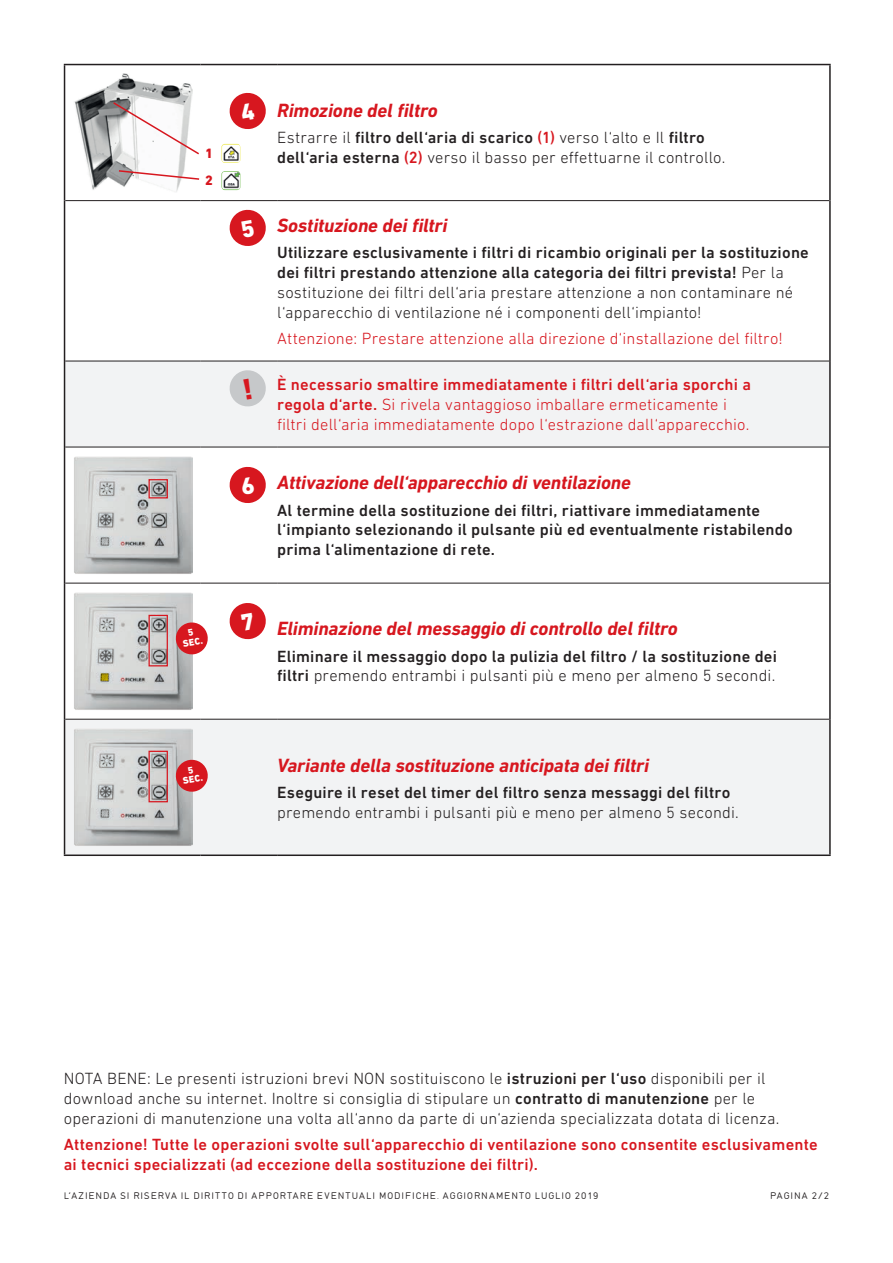
<style>
.page{position:relative;width:893px;height:1263px;background:#fff}
.page>*{position:absolute;margin:0;border:0;box-sizing:border-box;transform-origin:0 0}
.t1{font:italic 700 19.5px "DIN Next LT Pro";letter-spacing:-.005em;color:#d7171f}
.t2{font:500 16.5px/19.8px "DIN Next LT Pro";letter-spacing:.015em;color:#231f20}
.t3{font:300 16.5px/19.8px "DIN Next LT Pro";letter-spacing:.01em;color:#231f20}
.t4{font:300 16.5px/19.8px "DIN Next LT Pro";letter-spacing:.01em;color:#d7171f}
.t5{font:500 16.5px/19.8px "DIN Next LT Pro";letter-spacing:.015em;color:#d7171f}
.t6{font:800 13.8px/26.8px "DIN Next LT Pro";color:#d7171f}
.t7{font:800 9.75px/9.8px "DIN Next LT Pro";color:#fff;text-align:center}
.t8{font:9px "DIN17 SB";letter-spacing:.11em;color:#231f20}
.s1{font-weight:500}
.s2{font-weight:500;color:#d7171f}
.s3{font-weight:300}
</style>
<div class="page">
<svg style="left:65px;top:362px;width:764px;height:492px"></svg>
<hr style="left:64px;top:65px;width:1px;height:136px;background:#231f20">
<hr style="left:829px;top:65px;width:2px;height:136px;background:#231f20">
<hr style="left:64px;top:201px;width:1px;height:160px;background:#231f20">
<hr style="left:829px;top:201px;width:2px;height:160px;background:#231f20">
<hr style="left:64px;top:361px;width:1px;height:86px;background:#231f20">
<hr style="left:829px;top:361px;width:2px;height:86px;background:#231f20">
<hr style="left:64px;top:447px;width:1px;height:136px;background:#231f20">
<hr style="left:829px;top:447px;width:2px;height:136px;background:#231f20">
<hr style="left:64px;top:583px;width:1px;height:136px;background:#231f20">
<hr style="left:829px;top:583px;width:2px;height:136px;background:#231f20">
<hr style="left:64px;top:719px;width:1px;height:135px;background:#231f20">
<hr style="left:829px;top:719px;width:2px;height:135px;background:#231f20">
<hr style="left:64px;top:854px;width:137px;height:2px;background:#231f20">
<hr style="left:201px;top:854px;width:76px;height:2px;background:#231f20">
<hr style="left:277px;top:854px;width:554px;height:2px;background:#231f20">
<hr style="left:65px;top:361px;width:136px;height:1px;background:#231f20">
<hr style="left:201px;top:361px;width:76px;height:1px;background:#231f20">
<hr style="left:277px;top:361px;width:552px;height:1px;background:#231f20">
<hr style="left:65px;top:447px;width:136px;height:1px;background:#231f20">
<hr style="left:201px;top:447px;width:76px;height:1px;background:#231f20">
<hr style="left:277px;top:447px;width:552px;height:1px;background:#231f20">
<hr style="left:65px;top:583px;width:136px;height:1px;background:#231f20">
<hr style="left:201px;top:583px;width:76px;height:1px;background:#231f20">
<hr style="left:277px;top:583px;width:552px;height:1px;background:#231f20">
<hr style="left:65px;top:719px;width:136px;height:1px;background:#231f20">
<hr style="left:201px;top:719px;width:76px;height:1px;background:#231f20">
<hr style="left:277px;top:719px;width:552px;height:1px;background:#231f20">
<hr style="left:65px;top:200px;width:136px;height:1px;background:#231f20">
<hr style="left:201px;top:200px;width:76px;height:1px;background:#231f20">
<hr style="left:277px;top:200px;width:552px;height:1px;background:#231f20">
<hr style="left:64px;top:64px;width:137px;height:1px;background:#231f20">
<hr style="left:201px;top:64px;width:76px;height:1px;background:#231f20">
<hr style="left:277px;top:64px;width:554px;height:1px;background:#231f20">
<img style="left:74px;top:73px;width:118px;height:119px">
<img style="left:221px;top:144px;width:19px;height:19px">
<img style="left:221px;top:171px;width:19px;height:19px">
<svg style="left:117px;top:169px;width:83px;height:12px"></svg>
<svg style="left:112px;top:101px;width:87px;height:55px"></svg>
<img style="left:73px;top:455px;width:119px;height:120px">
<div style="left:149px;top:479px;width:19px;height:19px;border:1px solid #d7171f"></div>
<img style="left:73px;top:592px;width:119px;height:119px">
<svg style="left:100px;top:673px;width:8px;height:8px"></svg>
<div style="left:149px;top:615px;width:19px;height:51px;border:1px solid #d7171f"></div>
<svg style="left:175px;top:621px;width:34px;height:35px"></svg>
<img style="left:73px;top:727px;width:119px;height:119px">
<div style="left:149px;top:751px;width:19px;height:51px;border:1px solid #d7171f"></div>
<svg style="left:175px;top:758px;width:34px;height:35px"></svg>
<svg style="left:229px;top:92px;width:37px;height:37px"></svg>
<svg style="left:229px;top:209px;width:37px;height:37px"></svg>
<svg style="left:228px;top:369px;width:39px;height:39px"></svg>
<svg style="left:228px;top:465px;width:39px;height:39px"></svg>
<svg style="left:228px;top:601px;width:39px;height:40px"></svg>
<p class="t6" style="left:205px;top:140px;width:9px">1<br>2</p>
<p class="t1" style="left:277px;top:99px;width:162px">Rimozione del filtro</p>
<p class="t3" style="left:277px;top:127px;width:450px">Estrarre il <span class="s1">filtro dell‘aria di scarico</span> <span class="s2">(1)</span> verso l‘alto e Il <span class="s1">filtro dell‘aria esterna</span> <span class="s2">(2)</span> verso il basso per effettuarne il controllo.</p>
<p class="t1" style="left:277px;top:214px;width:172px">Sostituzione dei filtri</p>
<p class="t2" style="left:277px;top:243px;width:533px">Utilizzare esclusivamente i filtri di ricambio originali per la sostituzione dei filtri prestando attenzione alla categoria dei filtri prevista! <span class="s3">Per la sostituzione dei filtri dell‘aria prestare attenzione a non contaminare né l‘apparecchio di ventilazione né i componenti dell‘impianto!</span></p>
<p class="t4" style="left:277px;top:328px;width:507px">Attenzione: Prestare attenzione alla direzione d‘installazione del filtro!</p>
<p class="t4" style="left:277px;top:375px;width:475px"><span class="s1">È necessario smaltire immediatamente i filtri dell‘aria sporchi a regola d‘arte.</span> Si rivela vantaggioso imballare ermeticamente i filtri dell‘aria immediatamente dopo l‘estrazione dall‘apparecchio.</p>
<p class="t1" style="left:277px;top:471px;width:355px">Attivazione dell‘apparecchio di ventilazione</p>
<p class="t2" style="left:277px;top:500px;width:517px">Al termine della sostituzione dei filtri, riattivare immediatamente l‘impianto selezionando il pulsante più ed eventualmente ristabilendo prima l‘alimentazione di rete.</p>
<p class="t7" style="left:180px;top:629px;width:22px;rotate:-10deg">5<br>SEC.</p>
<p class="t1" style="left:277px;top:617px;width:402px">Eliminazione del messaggio di controllo del filtro</p>
<p class="t2" style="left:277px;top:646px;width:501px">Eliminare il messaggio dopo la pulizia del filtro / la sostituzione dei filtri <span class="s3">premendo entrambi i pulsanti più e meno per almeno 5 secondi.</span></p>
<p class="t7" style="left:180px;top:767px;width:22px;rotate:-10deg">5<br>SEC.</p>
<p class="t1" style="left:277px;top:753px;width:373px">Variante della sostituzione anticipata dei filtri</p>
<p class="t2" style="left:277px;top:782px;width:455px">Eseguire il reset del timer del filtro senza messaggi del filtro</p>
<p class="t3" style="left:277px;top:802px;width:463px">premendo entrambi i pulsanti più e meno per almeno 5 secondi.</p>
<p class="t3" style="left:64px;top:1068px;width:717px">NOTA BENE: Le presenti istruzioni brevi NON sostituiscono le <span class="s1">istruzioni per l‘uso</span> disponibili per il download anche su internet. Inoltre si consiglia di stipulare un <span class="s1">contratto di manutenzione</span> per le operazioni di manutenzione una volta all‘anno da parte di un‘azienda specializzata dotata di licenza.</p>
<p class="t5" style="left:64px;top:1134px;width:755px">Attenzione! Tutte le operazioni svolte sull‘apparecchio di ventilazione sono consentite esclusivamente ai tecnici specializzati (ad eccezione della sostituzione dei filtri).</p>
<p class="t8" style="left:64px;top:1190px;width:536px">L‘AZIENDA SI RISERVA IL DIRITTO DI APPORTARE EVENTUALI MODIFICHE. AGGIORNAMENTO LUGLIO 2019</p>
<p class="t8" style="left:770px;top:1190px;width:61px">PAGINA 2/2</p>
</div>
